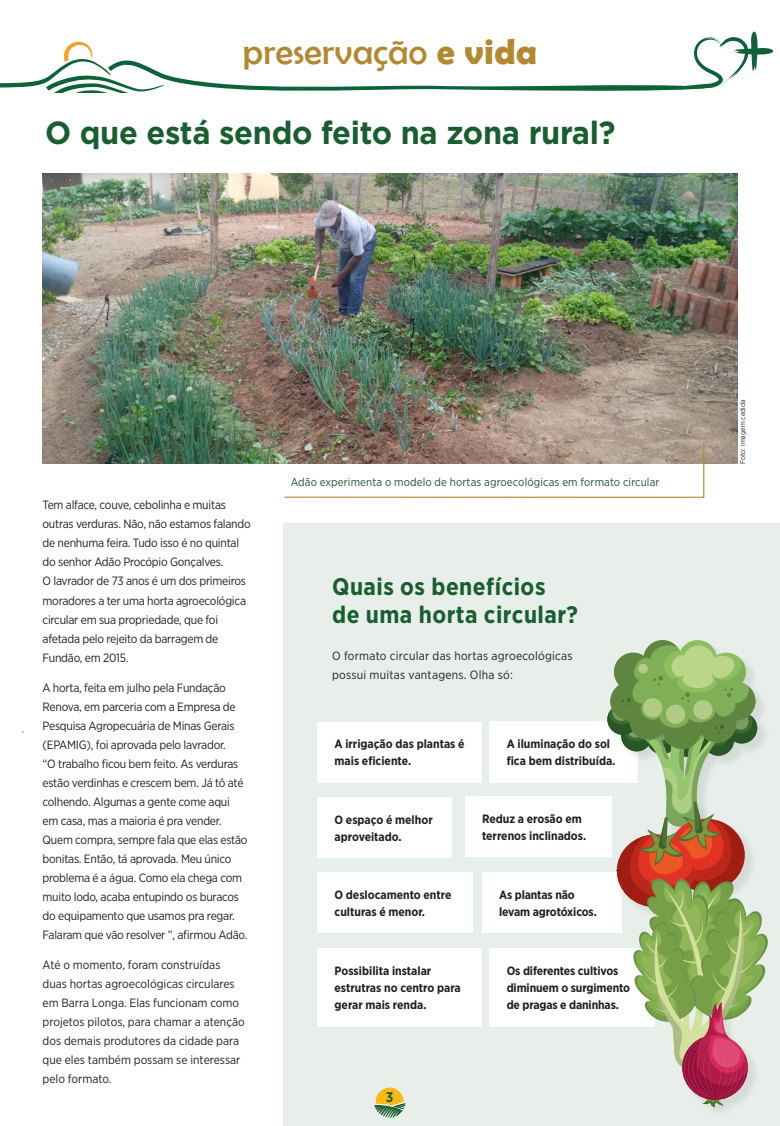
<style>
.page{position:relative;width:780px;height:1126px;background:#fff}
.page>*{position:absolute;margin:0;border:0;box-sizing:border-box;transform-origin:0 0}
.t1{font:36px "Berlin Sans FB";letter-spacing:.01em;color:#b28830}
.t2{font:700 32px "Gotham";letter-spacing:-.01em;color:#185e2f;scale:.96 1}
.Intertitulo{font:700 24px/28px "Gotham Narrow";letter-spacing:.02em;color:#185e2f}
.t3{font:700 14px "Gotham Narrow";color:#185e2f}
.t4{font:12px/19px "Gotham Narrow";letter-spacing:-.02em;color:#231f20}
.t5{font:700 12px/17px "Gotham Narrow";color:#231f20}
.t6{font:12px/19px "Gotham Narrow";color:#231f20}
.t7{font:12px/19px "Gotham Narrow";letter-spacing:.02em;color:#231f20}
.t8{font:11.4px "Gotham Narrow";letter-spacing:.01em;color:#19592e}
.t9{font:7px "Gotham Narrow";letter-spacing:.01em;color:#231f20}
.s1{font-family:"Berlin Sans FB Demi";font-weight:700}
</style>
<div class="page">
<div style="left:283px;top:523px;width:497px;height:602px;background:#e8efea"></div>
<img style="left:43px;top:173px;width:694px;height:290px">
<div style="left:317px;top:796px;width:135px;height:61px;background:#fff"></div>
<div style="left:465px;top:796px;width:146px;height:61px;background:#fff"></div>
<div style="left:317px;top:721px;width:165px;height:61px;background:#fff"></div>
<div style="left:317px;top:872px;width:156px;height:60px;background:#fff"></div>
<div style="left:482px;top:872px;width:139px;height:60px;background:#fff"></div>
<div style="left:489px;top:947px;width:166px;height:79px;background:#fff"></div>
<div style="left:317px;top:947px;width:165px;height:79px;background:#fff"></div>
<svg style="left:283px;top:441px;width:421px;height:57px"></svg>
<div style="left:489px;top:721px;width:149px;height:61px;background:#fff"></div>
<svg style="left:607px;top:640px;width:161px;height:467px"></svg>
<svg style="left:0;top:31px;width:774px;height:62px"></svg>
<svg style="left:374px;top:1087px;width:31px;height:30px"></svg>
<p class="t1" style="left:243px;top:32px;width:296px">preservação <span class="s1">e vida</span></p>
<p class="t2" style="left:45px;top:112px;width:595px">O que está sendo feito na zona rural?</p>
<p class="t9" style="left:18px;top:733px;width:4px;rotate:-90deg">-</p>
<p class="t4" style="left:43px;top:495px;width:209px">Tem alface, couve, cebolinha e muitas outras verduras. Não, não estamos falando de nenhuma feira. Tudo isso é no quintal do senhor Adão Procópio Gonçalves.<br>O lavrador de 73 anos é um dos primeiros moradores a ter uma horta agroecológica circular em sua propriedade, que foi afetada pelo rejeito da barragem de Fundão, em 2015.</p>
<p class="t4" style="left:43px;top:678px;width:206px">A horta, feita em julho pela Fundação Renova, em parceria com a Empresa de Pesquisa Agropecuária de Minas Gerais (EPAMIG), foi aprovada pelo lavrador.<br>“O trabalho ficou bem feito. As verduras estão verdinhas e crescem bem. Já tô até colhendo. Algumas a gente come aqui em casa, mas a maioria é pra vender.<br>Quem compra, sempre fala que elas estão bonitas. Então, tá aprovada. Meu único problema é a água. Como ela chega com muito lodo, acaba entupindo os buracos do equipamento que usamos pra regar.<br>Falaram que vão resolver ”, afirmou Adão.</p>
<p class="t6" style="left:43px;top:955px;width:204px">Até o momento, foram construídas duas hortas agroecológicas circulares em Barra Longa. Elas funcionam como projetos pilotos, para chamar a atenção dos demais produtores da cidade para que eles também possam se interessar pelo formato.</p>
<p class="t8" style="left:291px;top:475px;width:370px">Adão experimenta o modelo de hortas agroecológicas em formato circular</p>
<p class="Intertitulo" style="left:332px;top:572px;width:247px">Quais os benefícios de uma horta circular?</p>
<p class="t7" style="left:332px;top:646px;width:242px">O formato circular das hortas agroecológicas possui muitas vantagens. Olha só:</p>
<p class="t5" style="left:334px;top:735px;width:131px">A irrigação das plantas é mais eficiente.</p>
<p class="t5" style="left:506px;top:735px;width:110px">A iluminação do sol fica bem distribuída.</p>
<p class="t5" style="left:334px;top:810px;width:100px">O espaço é melhor aproveitado.</p>
<p class="t5" style="left:482px;top:810px;width:106px">Reduz a erosão em terrenos inclinados.</p>
<p class="t5" style="left:334px;top:886px;width:118px">O deslocamento entre culturas é menor.</p>
<p class="t5" style="left:499px;top:886px;width:99px">As plantas não levam agrotóxicos.</p>
<p class="t5" style="left:334px;top:961px;width:128px">Possibilita instalar estrutras no centro para gerar mais renda.</p>
<p class="t3" style="left:386px;top:1088px;width:9px">3</p>
<p class="t5" style="left:506px;top:961px;width:125px">Os diferentes cultivos diminuem o surgimento de pragas e daninhas.</p>
<p class="t9" style="left:738px;top:463px;width:66px;rotate:-90deg">Foto: imagem cedida</p>
</div>
